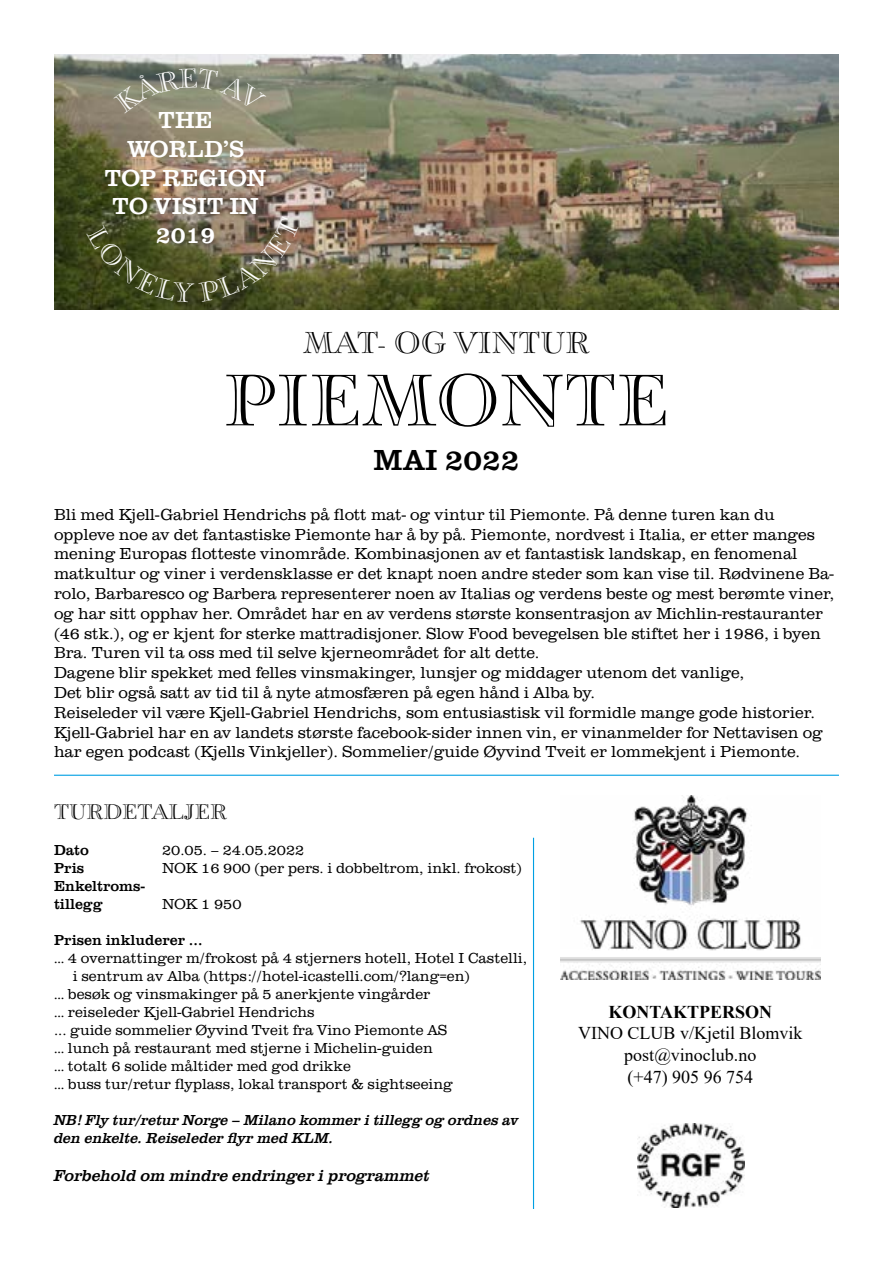
<style>
.page{position:relative;width:893px;height:1263px;background:#fff}
.page>*{position:absolute;margin:0;border:0;box-sizing:border-box;transform-origin:0 0}
.t1{font:72px "Paganini Open";color:#000}
.t2{font:30px "Paganini Open";color:#000}
.t3{font:30px "Clarendon URW";color:#000}
.t4{font:24px/28.8px "Clarendon URW";color:#fff;text-align:center}
.t5{font:21px "Paganini Open";color:#000}
.t6{font:18px/21.6px "Times New Roman";color:#000;text-align:center}
.t7{font:700 18px "Times New Roman";color:#000}
.t8{font:300 16.5px/19.8px "Clarendon URW";color:#000}
.t9{font:italic 16.5px "Clarendon URW";color:#000}
.t10{font:300 15px "Clarendon URW";color:#000}
.t11{font:italic 15px/18px "Clarendon URW";color:#000}
.t12{font:15px/18px "Clarendon URW";color:#000}
</style>
<div class="page">
<img style="left:54px;top:54px;width:785px;height:256px">
<img style="left:560px;top:795px;width:261px;height:185px">
<hr style="left:54px;top:775px;width:785px;height:1px;background:#009fe3">
<hr style="left:533px;top:838px;width:1px;height:371px;background:#009fe3">
<img style="left:637px;top:1124px;width:108px;height:83px">
<svg style="left:114px;top:69px;width:152px;height:45px;background:#848673"></svg>
<svg style="left:87px;top:216px;width:213px;height:86px;background:#575833"></svg>
<h3 class="t4" style="left:105px;top:104px;width:163px">THE<br>WORLD’S<br>TOP REGION<br>TO VISIT IN<br>2019</h3>
<h2 class="t2" style="left:303px;top:327px;width:288px">MAT- OG VINTUR</h2>
<h1 class="t1" style="left:224px;top:362px;width:447px">PIEMONTE</h1>
<h2 class="t3" style="left:374px;top:438px;width:147px">MAI 2022</h2>
<p class="t8" style="left:54px;top:504px;width:782px">Bli med Kjell-Gabriel Hendrichs på flott mat- og vintur til Piemonte. På denne turen kan du oppleve noe av det fantastiske Piemonte har å by på. Piemonte, nordvest i Italia, er etter manges mening Europas flotteste vinområde. Kombinasjonen av et fantastisk landskap, en fenomenal matkultur og viner i verdensklasse er det knapt noen andre steder som kan vise til. Rødvinene Ba&shy;rolo, Barbaresco og Barbera representerer noen av Italias og verdens beste og mest berømte viner, og har sitt opphav her. Området har en av verdens største konsentrasjon av Michlin-restauranter (46 stk.), og er kjent for sterke mattradisjoner. Slow Food bevegelsen ble stiftet her i 1986, i byen Bra. Turen vil ta oss med til selve kjerneområdet for alt dette.<br>Dagene blir spekket med felles vinsmakinger, lunsjer og middager utenom det vanlige,<br>Det blir også satt av tid til å nyte atmosfæren på egen hånd i Alba by.<br>Reiseleder vil være Kjell-Gabriel Hendrichs, som entusiastisk vil formidle mange gode historier.<br>Kjell-Gabriel har en av landets største facebook-sider innen vin, er vinanmelder for Nettavisen og har egen podcast (Kjells Vinkjeller). Sommelier/guide Øyvind Tveit er lommekjent i Piemonte.</p>
<p class="t5" style="left:54px;top:800px;width:175px">TURDETALJER</p>
<p class="t12" style="left:54px;top:840px;width:36px">Dato</p>
<p class="t10" style="left:162px;top:839px;width:144px">20.05. – 24.05.2022</p>
<p class="t12" style="left:54px;top:858px;width:32px">Pris</p>
<p class="t10" style="left:162px;top:857px;width:361px">NOK 16 900 (per pers. i dobbeltrom, inkl. frokost)</p>
<p class="t12" style="left:54px;top:876px;width:92px">Enkeltroms&shy;tillegg</p>
<p class="t10" style="left:162px;top:893px;width:81px">NOK 1 950</p>
<p class="t12" style="left:54px;top:930px;width:150px">Prisen inkluderer …</p>
<p class="t10" style="left:54px;top:947px;width:475px">… 4 overnattinger m/frokost på 4 stjerners hotell, Hotel I Castelli,</p>
<p class="t10" style="left:73px;top:965px;width:399px">i sentrum av Alba (https://hotel-icastelli.com/?lang=en)</p>
<p class="t10" style="left:54px;top:983px;width:378px">… besøk og vinsmakinger på 5 anerkjente vingårder</p>
<p class="t10" style="left:54px;top:1001px;width:262px">… reiseleder Kjell-Gabriel Hendrichs</p>
<p class="t10" style="left:54px;top:1019px;width:395px">... guide sommelier Øyvind Tveit fra Vino Piemonte AS</p>
<p class="t10" style="left:54px;top:1037px;width:380px">… lunch på restaurant med stjerne i Michelin-guiden</p>
<p class="t10" style="left:54px;top:1055px;width:298px">… totalt 6 solide måltider med god drikke</p>
<p class="t10" style="left:54px;top:1073px;width:400px">… buss tur/retur flyplass, lokal transport &amp; sightseeing</p>
<p class="t11" style="left:54px;top:1110px;width:466px">NB! Fly tur/retur Norge – Milano kommer i tillegg og ordnes av den enkelte. Reiseleder flyr med KLM.</p>
<p class="t9" style="left:54px;top:1163px;width:378px">Forbehold om mindre endringer i programmet</p>
<p class="t7" style="left:608px;top:999px;width:165px">KONTAKTPERSON</p>
<p class="t6" style="left:578px;top:1022px;width:226px">VINO CLUB v/Kjetil Blomvik post@vinoclub.no<br>(+47) 905 96 754</p>
</div>
